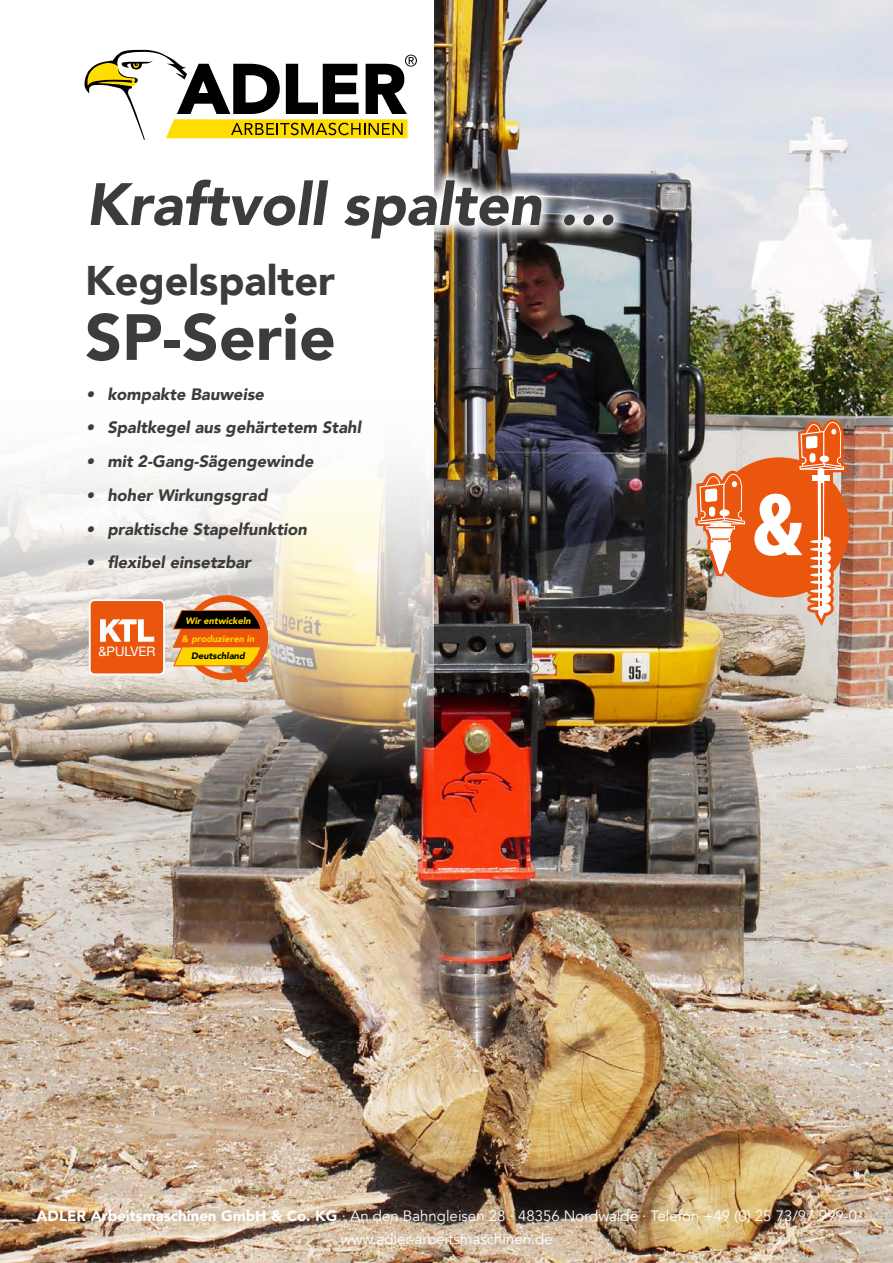
<style>
.page{position:relative;width:893px;height:1263px;background:#fff}
.page>*{position:absolute;margin:0;border:0;box-sizing:border-box;transform-origin:0 0}
.t1{font:900 64.5px "Avenir";color:#3c3c3b}
.t2{font:italic 900 59.1px "Avenir";color:#3c3c3b}
.t3{font:900 41.4px "Avenir";color:#3c3c3b}
.t4{font:italic 900 16.5px "Avenir";color:#3c3c3b}
.t5{font:15px/23.5px "Avenir";color:#fff;text-align:center}
.t6{font:13.05px "Helvetica Neue";color:#fff}
.t7{font:italic 900 9.3px/17.9px "Avenir";color:#ffd500;text-align:center}
.t8{font:italic 900 9.3px "Avenir";color:#000}
.s1{font-weight:900}
</style>
<div class="page">
<img style="left:0;top:0;width:893px;height:1263px">
<svg style="left:0;top:0;width:434px;height:792px"></svg>
<svg style="left:84px;top:49px;width:333px;height:91px"></svg>
<svg style="left:695px;top:418px;width:154px;height:208px;background:#db936f"></svg>
<div style="left:711px;top:537px;width:19px;height:4px;border:1px solid #fff"></div>
<svg style="left:75px;top:164px;width:554px;height:90px"></svg>
<div style="left:90px;top:600px;width:74px;height:74px;background:#ea560d;border-radius:5px"></div>
<div style="left:89px;top:599px;width:76px;height:76px;border:2px solid #fff;border-radius:5px"></div>
<svg style="left:100px;top:619px;width:54px;height:23px"></svg>
<svg style="left:172px;top:592px;width:99px;height:91px;background:#c4894d"></svg>
<h2 class="t2" style="left:86px;top:156px;width:532px">Kraftvoll spalten …</h2>
<h3 class="t3" style="left:85px;top:245px;width:251px">Kegelspalter</h3>
<h1 class="t1" style="left:85px;top:282px;width:252px">SP-Serie</h1>
<p class="t4" style="left:86px;top:380px;width:179px">• kompakte Bauweise</p>
<p class="t4" style="left:86px;top:414px;width:276px">• Spaltkegel aus gehärtetem Stahl</p>
<p class="t4" style="left:86px;top:448px;width:229px">• mit 2-Gang-Sägengewinde</p>
<p class="t4" style="left:86px;top:481px;width:183px">• hoher Wirkungsgrad</p>
<p class="t4" style="left:86px;top:515px;width:222px">• praktische Stapelfunktion</p>
<p class="t4" style="left:86px;top:549px;width:166px">• flexibel einsetzbar</p>
<p class="t6" style="left:98px;top:642px;width:59px">&amp;PULVER</p>
<p class="t7" style="left:182px;top:611px;width:74px">Wir entwickeln &amp; produzieren in</p>
<p class="t8" style="left:191px;top:648px;width:55px">Deutschland</p>
<p class="t5" style="left:37px;top:1204px;width:822px"><span class="s1">ADLER Arbeitsmaschinen GmbH &amp; Co. KG</span> · An den Bahngleisen 28 · 48356 Nordwalde · Telefon +49 (0) 25 73/97 999-0 www.adler-arbeitsmaschinen.de</p>
</div>
